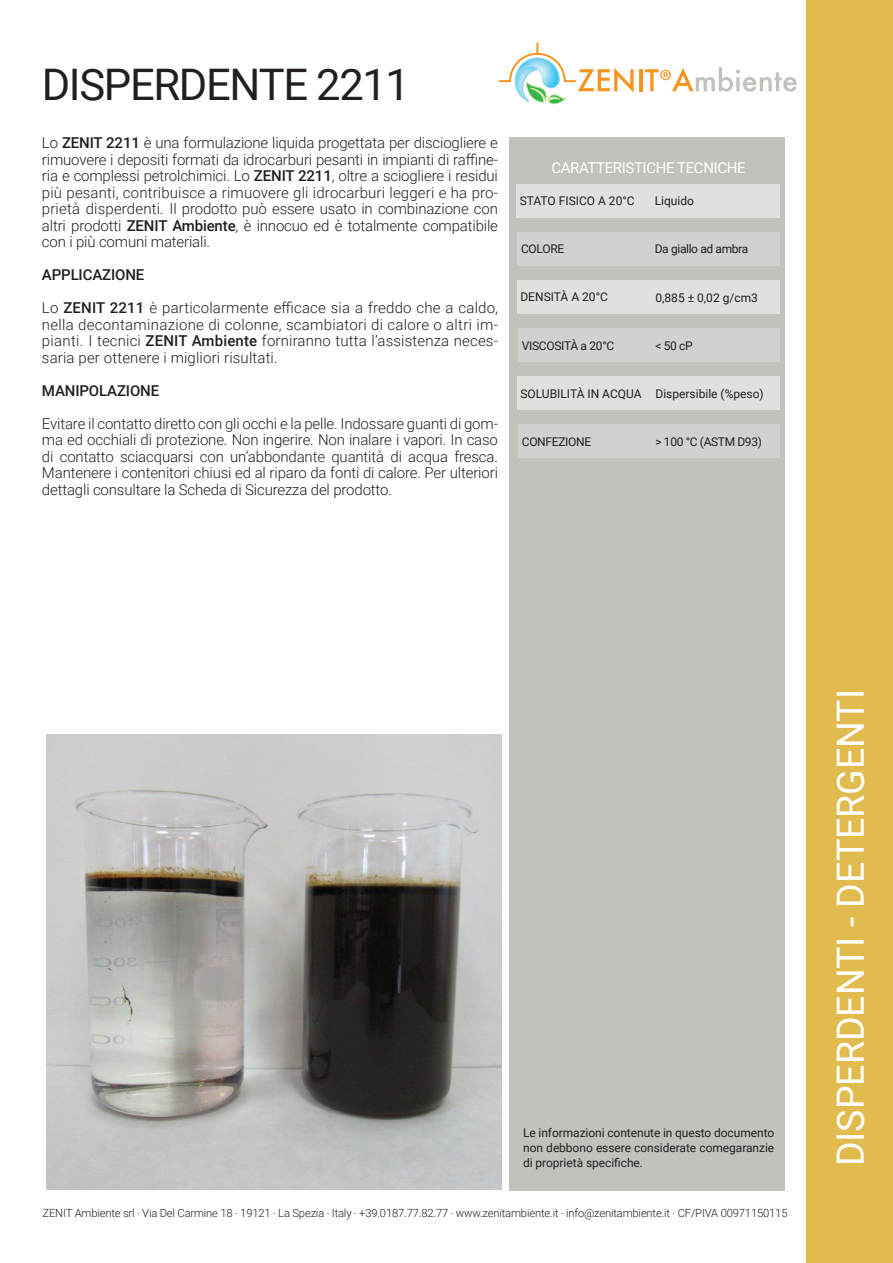
<style>
.page{position:relative;width:893px;height:1263px;background:#fff}
.page>*{position:absolute;margin:0;border:0;box-sizing:border-box;transform-origin:0 0}
.t1{font:43.5px "Roboto";letter-spacing:-.03em;color:#231f20}
.t2{font:37.5px "Roboto";color:#fff}
.t3{font:300 15px/16.5px "Roboto";letter-spacing:-.01em;color:#231f20;text-align:justify}
.t4{font:500 15px "Roboto";letter-spacing:-.01em;color:#231f20}
.t5{font:15px "Roboto";letter-spacing:-.025em;color:#fff}
.t6{font:12px/15px "Roboto";letter-spacing:-.005em;color:#231f20;text-align:justify}
.t7{font:12px "Roboto";letter-spacing:-.03em;color:#231f20}
.t8{font:12px "Roboto";letter-spacing:-.025em;color:#231f20}
.t9{font:300 11.25px "Roboto";letter-spacing:-.015em;color:#231f20}
.s1{font-weight:500}
</style>
<div class="page">
<div style="left:510px;top:138px;width:275px;height:1053px;background:#c2c2bd"></div>
<hr style="left:639px;top:69px;width:3px;height:22px;background:#f7941f">
<svg style="left:645px;top:67px;width:152px;height:25px"></svg>
<svg style="left:498px;top:42px;width:136px;height:63px"></svg>
<div style="left:807px;top:0;width:86px;height:1263px;background:#e1bb4e"></div>
<hr style="left:0;top:0;width:1px;height:1263px;background:#e1bb4e">
<div style="left:517px;top:184px;width:263px;height:34px;background:#e0e0de"></div>
<div style="left:517px;top:232px;width:263px;height:34px;background:#d1d1d1"></div>
<div style="left:517px;top:280px;width:263px;height:34px;background:#e0e0de"></div>
<div style="left:518px;top:328px;width:262px;height:34px;background:#d1d1d1"></div>
<div style="left:517px;top:376px;width:263px;height:34px;background:#e0e0de"></div>
<div style="left:518px;top:424px;width:262px;height:34px;background:#d1d1d1"></div>
<img style="left:46px;top:734px;width:455px;height:455px">
<p class="t1" style="left:42px;top:54px;width:370px">DISPERDENTE 2211</p>
<p class="t3" style="left:42px;top:134px;width:458px">Lo <span class="s1">ZENIT 2211</span> è una formulazione liquida progettata per disciogliere e rimuovere i depositi formati da idrocarburi pesanti in impianti di raffine&shy;ria e complessi petrolchimici. Lo <span class="s1">ZENIT 2211</span>, oltre a sciogliere i residui più pesanti, contribuisce a rimuovere gli idrocarburi leggeri e ha pro&shy;prietà disperdenti. Il prodotto può essere usato in combinazione con altri prodotti <span class="s1">ZENIT Ambiente</span>, è innocuo ed è totalmente compatibile con i più comuni materiali.</p>
<p class="t4" style="left:42px;top:264px;width:104px">APPLICAZIONE</p>
<p class="t3" style="left:42px;top:299px;width:458px">Lo <span class="s1">ZENIT 2211</span> è particolarmente efficace sia a freddo che a caldo, nella decontaminazione di colonne, scambiatori di calore o altri im&shy;pianti. I tecnici <span class="s1">ZENIT Ambiente</span> forniranno tutta l’assistenza neces&shy;saria per ottenere i migliori risultati.</p>
<p class="t4" style="left:42px;top:380px;width:119px">MANIPOLAZIONE</p>
<p class="t3" style="left:42px;top:414px;width:458px">Evitare il contatto diretto con gli occhi e la pelle. Indossare guanti di gom&shy;ma ed occhiali di protezione. Non ingerire. Non inalare i vapori. In caso di contatto sciacquarsi con un’abbondante quantità di acqua fresca.<br>Mantenere i contenitori chiusi ed al riparo da fonti di calore. Per ulteriori dettagli consultare la Scheda di Sicurezza del prodotto.</p>
<p class="t5" style="left:551px;top:157px;width:196px">CARATTERISTICHE TECNICHE</p>
<p class="t6" style="left:520px;top:193px;width:117px">STATO FISICO A 20°C</p>
<p class="t6" style="left:521px;top:241px;width:45px">COLORE</p>
<p class="t6" style="left:520px;top:289px;width:89px">DENSITÀ A 20°C</p>
<p class="t8" style="left:522px;top:337px;width:94px">VISCOSITÀ a 20°C</p>
<p class="t6" style="left:655px;top:193px;width:41px">Liquido</p>
<p class="t7" style="left:655px;top:241px;width:95px">Da giallo ad ambra</p>
<p class="t6" style="left:655px;top:289px;width:104px">0,885 ± 0,02 g/cm3</p>
<p class="t6" style="left:655px;top:337px;width:39px">&lt; 50 cP</p>
<p class="t6" style="left:520px;top:385px;width:123px">SOLUBILITÀ IN ACQUA</p>
<p class="t8" style="left:522px;top:433px;width:71px">CONFEZIONE</p>
<p class="t6" style="left:655px;top:385px;width:110px">Dispersibile (%peso)</p>
<p class="t7" style="left:655px;top:433px;width:108px">&gt; 100 °C (ASTM D93)</p>
<p class="t6" style="left:523px;top:1124px;width:253px">Le informazioni contenute in questo documento non debbono essere considerate comegaranzie di proprietà specifiche.</p>
<p class="t9" style="left:43px;top:1205px;width:746px">ZENIT Ambiente srl . Via Del Carmine 18 . 19121 . La Spezia . Italy . +39.0187.77.82.77 . www.zenitambiente.it . info@zenitambiente.it . CF/PIVA 00971150115</p>
<h2 class="t2" style="left:824px;top:1166px;width:479px;rotate:-90deg">DISPERDENTI - DETERGENTI</h2>
</div>
